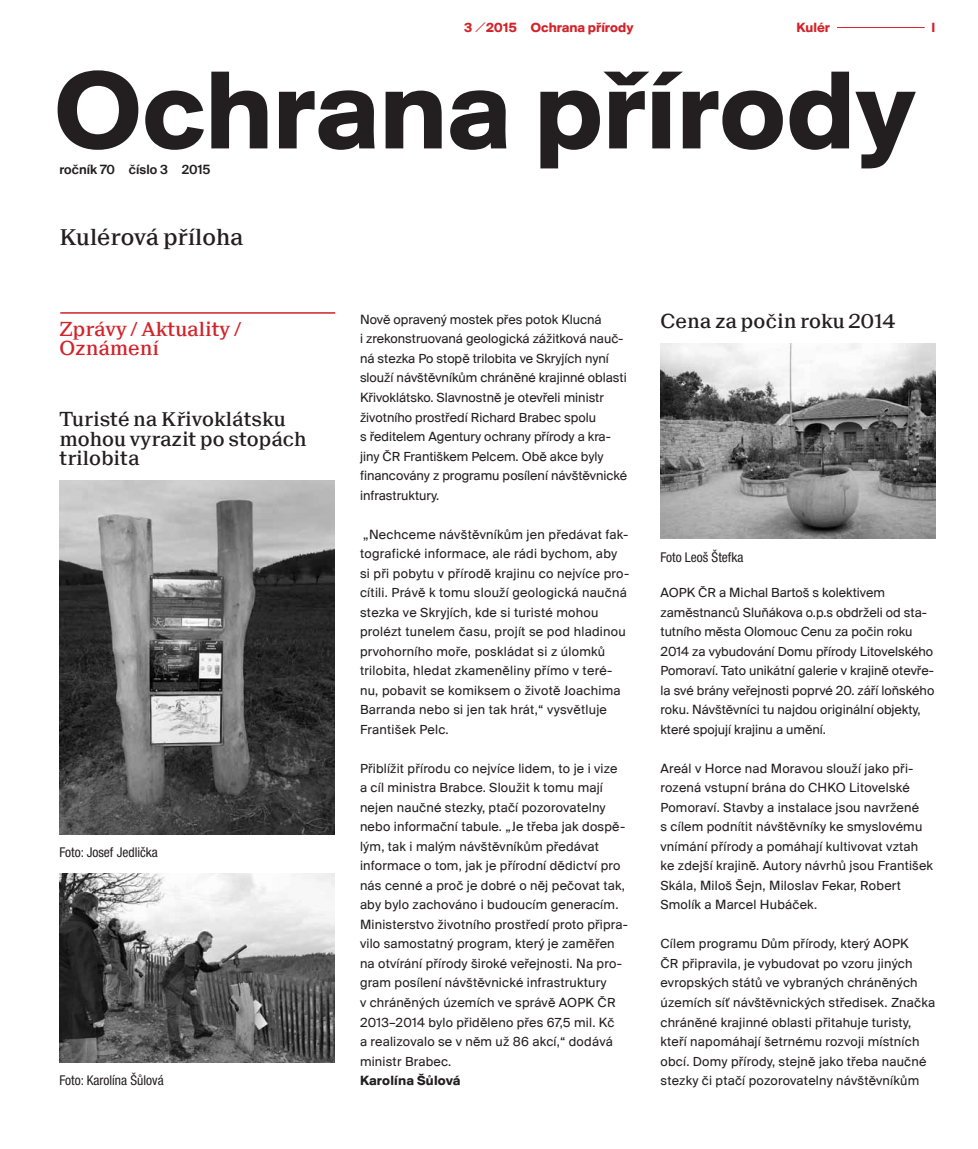
<style>
.page{position:relative;width:978px;height:1149px;background:#fff}
.page>*{position:absolute;margin:0;border:0;box-sizing:border-box;transform-origin:0 0}
.t1{font:700 115.5px "Suisse BP Intl";color:#231f20}
.t2{font:500 24px "Suisse BP Neue";color:#231f20}
.t3{font:500 21px/19.5px "Suisse BP Neue";color:#231f20}
.t4{font:500 21px/19.5px "Suisse BP Neue";color:#d2232a}
.t5{font:13.8px/19.5px "Suisse BP Intl";letter-spacing:.015em;color:#231f20}
.t6{font:700 13.8px "Suisse BP Intl";color:#d2232a}
.t7{font:13.8px "Suisse BP Intl Antique";color:#231f20}
.t8{font:700 13.8px "Suisse BP Intl";letter-spacing:.015em;color:#231f20}
.t9{font:condensed 13.5px "Helvetica Neue LT Pro";color:#231f20}
.s1{font-family:"Replica Pro";font-weight:300}
</style>
<div class="page">
<hr style="left:30px;top:0;width:125px;height:1px;background:#fffb00">
<hr style="left:60px;top:312px;width:275px;height:1px;background:#d2232a">
<img style="left:660px;top:343px;width:275px;height:195px">
<img style="left:60px;top:873px;width:274px;height:189px">
<img style="left:60px;top:480px;width:275px;height:354px">
<hr style="left:837px;top:27px;width:88px;height:1px;background:#d2232a">
<p class="t6" style="left:464px;top:19px;width:171px">3 <span class="s1">/</span>2015 Ochrana přírody</p>
<p class="t6" style="left:797px;top:19px;width:35px">Kulér</p>
<p class="t6" style="left:932px;top:19px;width:5px">I</p>
<h1 class="t1" style="left:55px;top:42px;width:862px">Ochrana přírody</h1>
<p class="t7" style="left:60px;top:161px;width:152px">ročník 70 číslo 3 2015</p>
<h2 class="t2" style="left:60px;top:223px;width:185px">Kulérová příloha</h2>
<h3 class="t4" style="left:60px;top:318px;width:183px">Zprávy / Aktuality /<br>Oznámení</h3>
<h3 class="t3" style="left:60px;top:408px;width:249px">Turisté na Křivoklátsku mohou vyrazit po stopách trilobita</h3>
<p class="t9" style="left:60px;top:844px;width:100px">Foto: Josef Jedlička</p>
<p class="t9" style="left:60px;top:1072px;width:106px">Foto: Karolína Šůlová</p>
<p class="t5" style="left:360px;top:309px;width:269px">Nově opravený mostek přes potok Klucná<br>i zrekonstruovaná geologická zážitková nauč&shy;ná stezka Po stopě trilobita ve Skryjích nyní slouží návštěvníkům chráněné krajinné oblasti Křivoklátsko. Slavnostně je otevřeli ministr životního prostředí Richard Brabec spolu<br>s ředitelem Agentury ochrany přírody a kra&shy;jiny ČR Františkem Pelcem. Obě akce byly financovány z programu posílení návštěvnické infrastruktury.</p>
<p class="t5" style="left:360px;top:524px;width:271px">„Nechceme návštěvníkům jen předávat fak&shy;tografické informace, ale rádi bychom, aby si při pobytu v přírodě krajinu co nejvíce pro&shy;cítili. Právě k tomu slouží geologická naučná stezka ve Skryjích, kde si turisté mohou prolézt tunelem času, projít se pod hladinou prvohorního moře, poskládat si z úlomků trilobita, hledat zkameněliny přímo v teré&shy;nu, pobavit se komiksem o životě Joachima Barranda nebo si jen tak hrát,“ vysvětluje František Pelc.</p>
<p class="t5" style="left:360px;top:758px;width:269px">Přiblížit přírodu co nejvíce lidem, to je i vize a cíl ministra Brabce. Sloužit k tomu mají nejen naučné stezky, ptačí pozorovatelny nebo informační tabule. „Je třeba jak dospě&shy;lým, tak i malým návštěvníkům předávat informace o tom, jak je přírodní dědictví pro nás cenné a proč je dobré o něj pečovat tak, aby bylo zachováno i budoucím generacím.<br>Ministerstvo životního prostředí proto připra&shy;vilo samostatný program, který je zaměřen na otvírání přírody široké veřejnosti. Na pro&shy;gram posílení návštěvnické infrastruktury<br>v chráněných územích ve správě AOPK ČR 2013–2014 bylo přiděleno přes 67,5 mil. Kč<br>a realizovalo se v něm už 86 akcí,“ dodává ministr Brabec.</p>
<p class="t8" style="left:360px;top:1071px;width:102px">Karolína Šůlová</p>
<h3 class="t3" style="left:660px;top:311px;width:237px">Cena za počin roku 2014</h3>
<p class="t9" style="left:660px;top:549px;width:84px">Foto Leoš Štefka</p>
<p class="t5" style="left:660px;top:582px;width:275px">AOPK ČR a Michal Bartoš s kolektivem zaměstnanců Sluňákova o.p.s obdrželi od sta&shy;tutního města Olomouc Cenu za počin roku 2014 za vybudování Domu přírody Litovelského Pomoraví. Tato unikátní galerie v krajině otevře&shy;la své brány veřejnosti poprvé 20. září loňského roku. Návštěvníci tu najdou originální objekty, které spojují krajinu a umění.</p>
<p class="t5" style="left:660px;top:758px;width:274px">Areál v Horce nad Moravou slouží jako při&shy;rozená vstupní brána do CHKO Litovelské Pomoraví. Stavby a instalace jsou navržené<br>s cílem podnítit návštěvníky ke smyslovému vnímání přírody a pomáhají kultivovat vztah ke zdejší krajině. Autory návrhů jsou František Skála, Miloš Šejn, Miloslav Fekar, Robert Smolík a Marcel Hubáček.</p>
<p class="t5" style="left:660px;top:933px;width:276px">Cílem programu Dům přírody, který AOPK<br>ČR připravila, je vybudovat po vzoru jiných evropských států ve vybraných chráněných územích síť návštěvnických středisek. Značka chráněné krajinné oblasti přitahuje turisty, kteří napomáhají šetrnému rozvoji místních obcí. Domy přírody, stejně jako třeba naučné stezky či ptačí pozorovatelny návštěvníkům</p>
</div>
